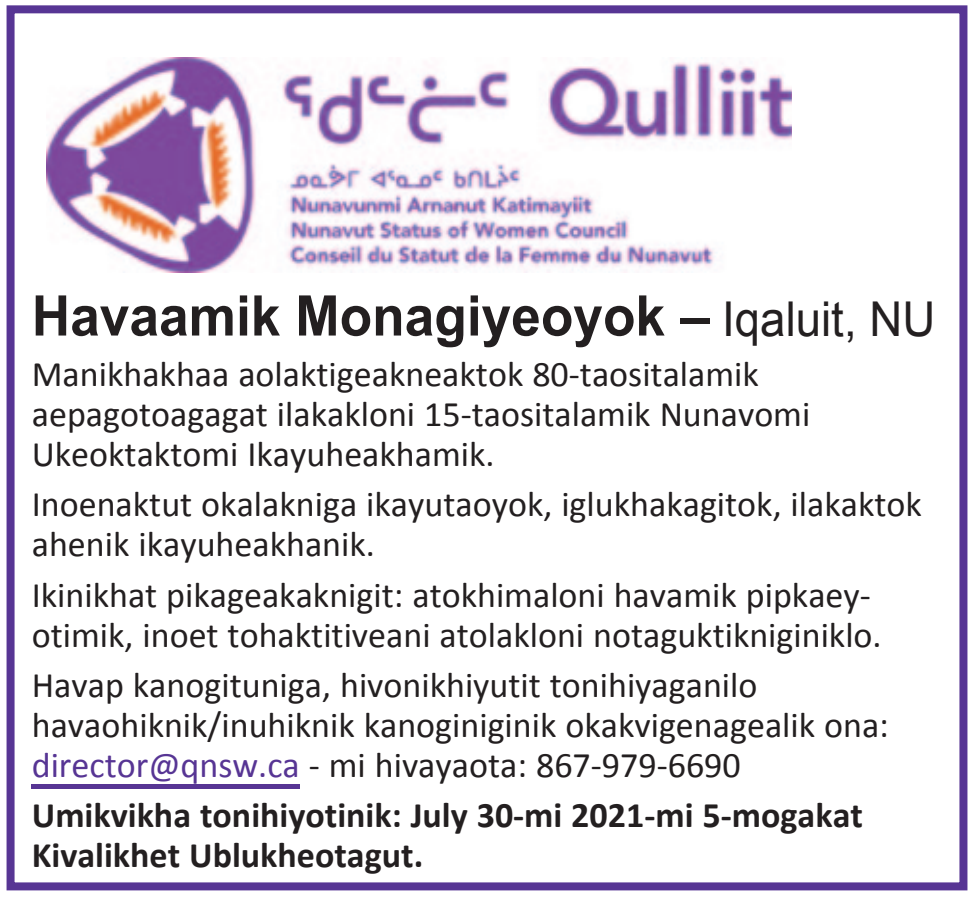
<style>
.page{position:relative;width:973px;height:899px;background:#fff}
.page>*{position:absolute;margin:0;border:0;box-sizing:border-box;transform-origin:0 0}
.t1{font:700 56px "Arial";color:#231f20;scale:.95 1}
.t2{font:36px/40px "Calibri";color:#231f20}
.t3{font:700 36px/40px "Calibri";color:#231f20}
.s1{font-weight:400;font-size:48px}
.s2{color:#573594}
</style>
<div class="page">
<div style="left:7px;top:5px;width:960px;height:885px;border:8px solid #573594"></div>
<img style="left:47px;top:57px;width:744px;height:215px">
<hr style="left:32px;top:785px;width:268px;height:4px;background:#573594">
<h1 class="t1" style="left:32px;top:285px;width:952px">Havaamik Monagiyeoyok – <span class="s1">Iqaluit, NU</span></h1>
<p class="t2" style="left:32px;top:353px;width:779px">Manikhakhaa aolaktigeakneaktok 80‐taositalamik aepagotoagagat ilakakloni 15‐taositalamik Nunavomi<br>Ukeoktaktomi Ikayuheakhamik.</p>
<p class="t2" style="left:32px;top:484px;width:891px">Inoenaktut okalakniga ikayutaoyok, iglukhakagitok, ilakaktok ahenik ikayuheakhanik.</p>
<p class="t2" style="left:32px;top:574px;width:851px">Ikinikhat pikageakaknigit: atokhimaloni havamik pipkaey‐ otimik, inoet tohaktitiveani atolakloni notaguktikniginiklo.</p>
<p class="t2" style="left:32px;top:664px;width:858px">Havap kanogituniga, hivonikhiyutit tonihiyaganilo havaohiknik/inuhiknik kanoginiginik okakvigenagealik ona: <span class="s2">director@qnsw.ca</span> ‐ mi hivayaota: 867‐979‐6690</p>
<p class="t3" style="left:32px;top:794px;width:832px">Umikvikha tonihiyotinik: July 30‐mi 2021‐mi 5‐mogakat<br>Kivalikhet Ublukheotagut.</p>
</div>
